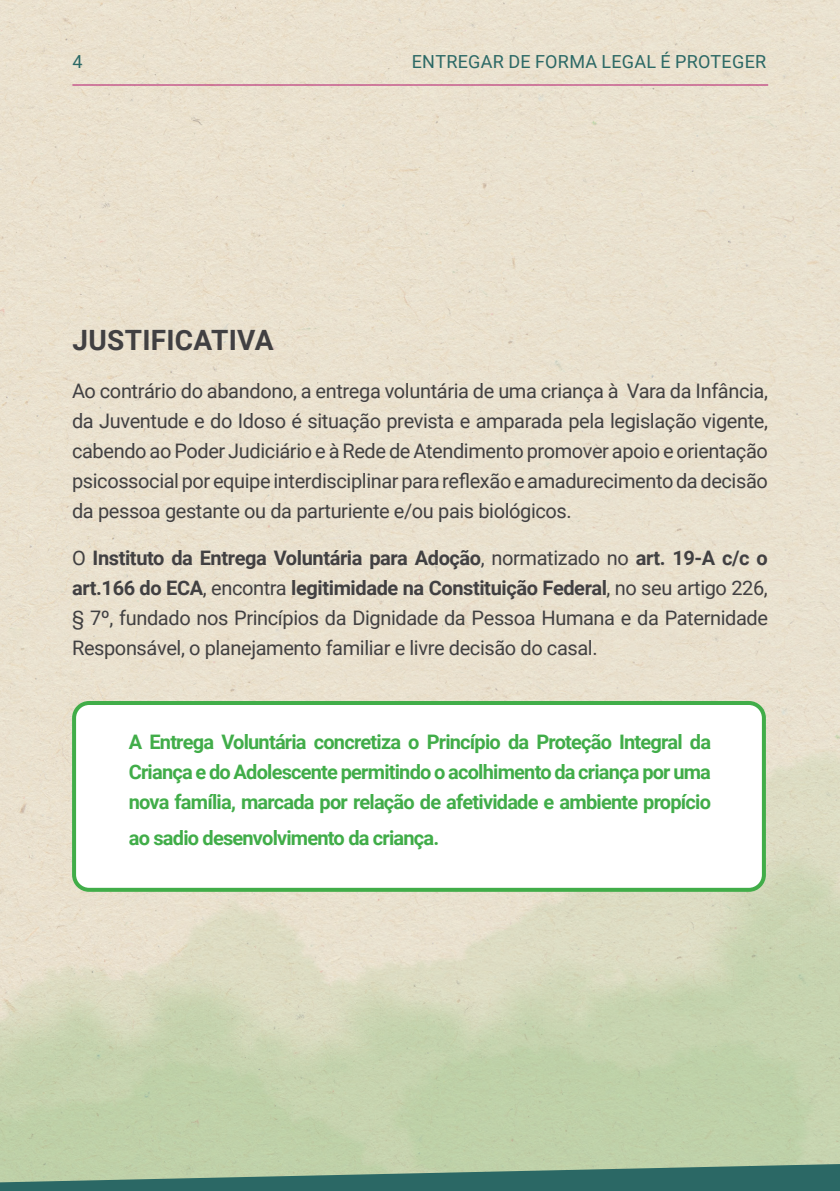
<style>
.page{position:relative;width:840px;height:1191px;background:#fff}
.page>*{position:absolute;margin:0;border:0;box-sizing:border-box;transform-origin:0 0}
.t1{font:700 28px "Roboto";letter-spacing:.01em;color:#414042}
.t2{font:20px/30px "Roboto";letter-spacing:-.02em;color:#414042;text-align:justify}
.t3{font:700 20px/30px "Roboto";letter-spacing:-.04em;color:#41ad49;text-align:justify}
.t4{font:18px "Roboto";letter-spacing:.015em;color:#2b6865}
.s1{font-weight:700}
</style>
<div class="page">
<img style="left:0;top:0;width:839px;height:1145px">
<svg style="left:0;top:1145px;width:839px;height:46px;background:#86a78e"></svg>
<hr style="left:72px;top:84px;width:695px;height:1px;background:#b3176c">
<div style="left:74px;top:703px;width:689px;height:186px;background:#fff;border-radius:15px"></div>
<div style="left:72px;top:701px;width:693px;height:190px;border:4px solid #41ad49;border-radius:15px"></div>
<p class="t4" style="left:72px;top:49px;width:12px">4</p>
<p class="t4" style="left:411px;top:49px;width:356px">ENTREGAR DE FORMA LEGAL É PROTEGER</p>
<h1 class="t1" style="left:72px;top:321px;width:202px">JUSTIFICATIVA</h1>
<p class="t2" style="left:72px;top:375px;width:697px">Ao contrário do abandono, a entrega voluntária de uma criança à Vara da Infância, da Juventude e do Idoso é situação prevista e amparada pela legislação vigente, cabendo ao Poder Judiciário e à Rede de Atendimento promover apoio e orientação psicossocial por equipe interdisciplinar para reflexão e amadurecimento da decisão da pessoa gestante ou da parturiente e/ou pais biológicos.</p>
<p class="t2" style="left:72px;top:542px;width:697px">O <span class="s1">Instituto da Entrega Voluntária para Adoção</span>, normatizado no <span class="s1">art. 19-A c/c o art.166 do ECA</span>, encontra <span class="s1">legitimidade na Constituição Federal</span>, no seu artigo 226, § 7º, fundado nos Princípios da Dignidade da Pessoa Humana e da Paternidade Responsável, o planejamento familiar e livre decisão do casal.</p>
<p class="t3" style="left:129px;top:726px;width:583px">A Entrega Voluntária concretiza o Princípio da Proteção Integral da Criança e do Adolescente permitindo o acolhimento da criança por uma nova família, marcada por relação de afetividade e ambiente propício</p>
<p class="t3" style="left:129px;top:822px;width:312px">ao sadio desenvolvimento da criança.</p>
</div>
